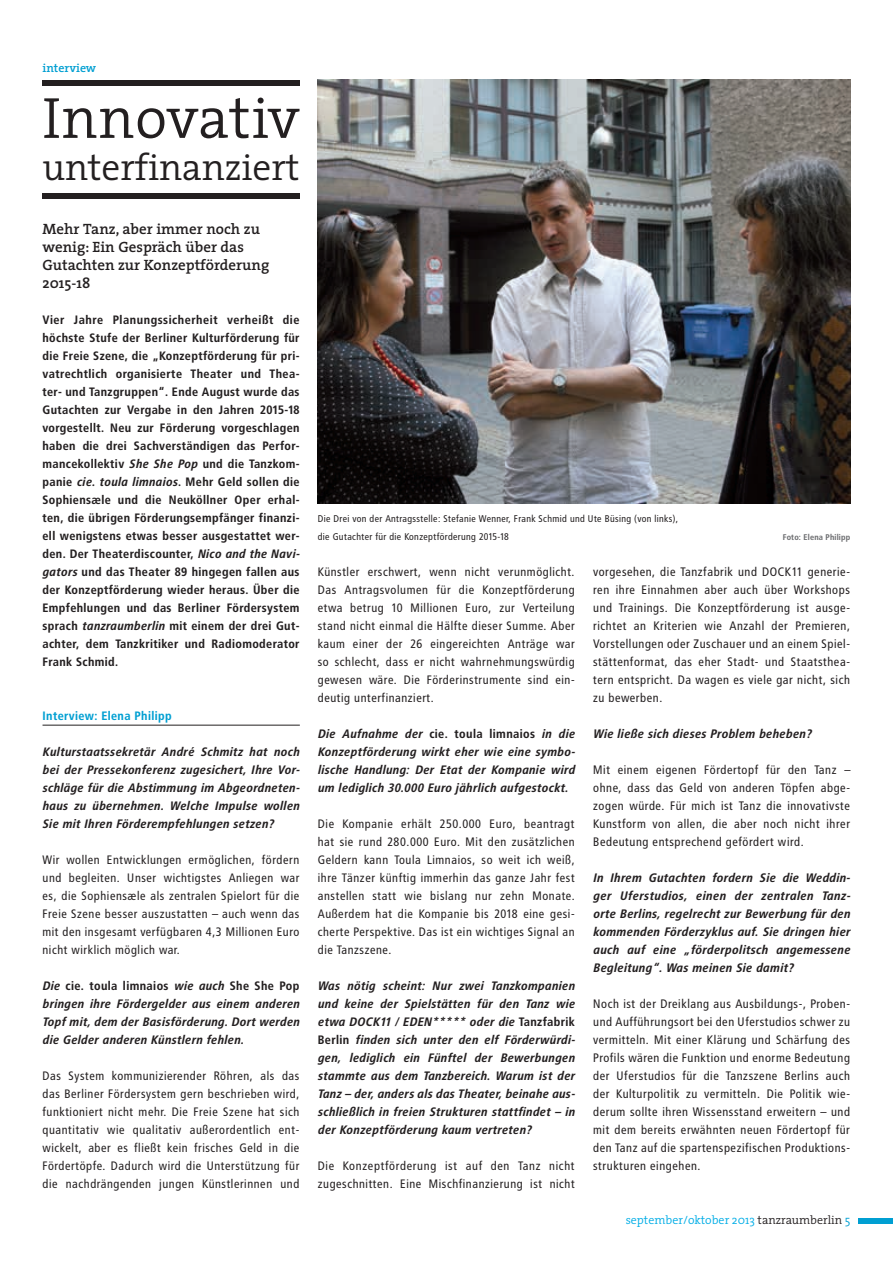
<style>
.page{position:relative;width:893px;height:1263px;background:#fff}
.page>*{position:absolute;margin:0;border:0;box-sizing:border-box;transform-origin:0 0}
.t1{font:300 58.5px "The Serif";letter-spacing:.005em;color:#231f20}
.t2{font:300 37.5px "The Serif";letter-spacing:-.005em;color:#231f20}
.t3{font:600 15px/18px "The Serif";color:#231f20}
.t4{font:12.3px/18px "Transit Print OT";letter-spacing:.01em;color:#231f20;text-align:justify}
.t5{font:12.3px/18px "Transit Print OT Bld Ita";letter-spacing:.01em;color:#231f20;text-align:justify}
.t6{font:12.15px/18px "Transit Print OT";letter-spacing:.01em;color:#231f20;text-align:justify}
.t7{font:12.15px/18px "Transit Print OT Bld";letter-spacing:.01em;color:#231f20;text-align:justify}
.t8{font:12.15px/18px "Transit Print OT Bld Ita";letter-spacing:.01em;color:#231f20;text-align:justify}
.t9{font:12.15px "Transit Print OT Bld";letter-spacing:.01em;color:#009fd2}
.t10{font:300 12px "The Serif";color:#00ade6}
.t11{font:600 12px "The Serif";color:#009fd2}
.t12{font:9.75px/18px "Transit Print OT";color:#231f20}
.t13{font:8.25px "Transit Print OT Bld";color:#6c6d70}
.s1{font-family:"Transit Print OT Bld Ita"}
.s2{font-family:"Transit Print OT Bld"}
.s3{color:#231f20}
.s4{color:#009fd2}
</style>
<div class="page">
<div style="left:858px;top:1218px;width:35px;height:6px;background:#009fd2"></div>
<hr style="left:43px;top:725px;width:257px;height:1px;background:#231f20">
<div style="left:43px;top:193px;width:257px;height:6px;background:#231f20"></div>
<div style="left:43px;top:80px;width:257px;height:6px;background:#231f20"></div>
<img style="left:318px;top:79px;width:532px;height:425px">
<p class="t11" style="left:43px;top:58px;width:55px">interview</p>
<h1 class="t1" style="left:43px;top:70px;width:259px">Innovativ</h1>
<h2 class="t2" style="left:43px;top:136px;width:259px">unterfinanziert</h2>
<p class="t3" style="left:43px;top:220px;width:228px">Mehr Tanz, aber immer noch zu wenig: Ein Gespräch über das<br>Gutachten zur Konzeptförderung<br>2015-18</p>
<p class="t7" style="left:43px;top:311px;width:259px">Vier Jahre Planungssicherheit verheißt die höchste Stufe der Berliner Kulturförderung für die Freie Szene, die „Konzeptförderung für pri&shy;vatrechtlich organisierte Theater und Thea&shy;ter- und Tanzgruppen“. Ende August wurde das Gutachten zur Vergabe in den Jahren 2015-18 vorgestellt. Neu zur Förderung vorgeschlagen haben die drei Sachverständigen das Perfor&shy;mancekollektiv <span class="s1">She She Pop</span> und die Tanzkom&shy;panie <span class="s1">cie. toula limnaios</span>. Mehr Geld sollen die Sophiensæle und die Neuköllner Oper erhal&shy;ten, die übrigen Förderungsempfänger finanzi&shy;ell wenigstens etwas besser ausgestattet wer&shy;den. Der Theaterdiscounter, <span class="s1">Nico and the Navi&shy;gators</span> und das Theater 89 hingegen fallen aus der Konzeptförderung wieder heraus. Über die Empfehlungen und das Berliner Fördersystem sprach <span class="s1">tanzraumberlin</span> mit einem der drei Gut&shy;achter, dem Tanzkritiker und Radiomoderator Frank Schmid.</p>
<p class="t9" style="left:43px;top:709px;width:131px">Interview: Elena Philipp</p>
<p class="t8" style="left:43px;top:743px;width:259px">Kulturstaatssekretär André Schmitz hat noch bei der Pressekonferenz zugesichert, Ihre Vor&shy;schläge für die Abstimmung im Abgeordneten&shy;haus zu übernehmen. Welche Impulse wollen Sie mit Ihren Förderempfehlungen setzen?</p>
<p class="t6" style="left:43px;top:851px;width:259px">Wir wollen Entwicklungen ermöglichen, fördern und begleiten. Unser wichtigstes Anliegen war es, die Sophiensæle als zentralen Spielort für die Freie Szene besser auszustatten – auch wenn das mit den insgesamt verfügbaren 4,3 Millionen Euro nicht wirklich möglich war.</p>
<p class="t7" style="left:43px;top:977px;width:259px"><span class="s1">Die</span> cie. toula limnaios <span class="s1">wie auch</span> She She Pop</p>
<p class="t8" style="left:43px;top:995px;width:259px">bringen ihre Fördergelder aus einem anderen Topf mit, dem der Basisförderung. Dort werden die Gelder anderen Künstlern fehlen.</p>
<p class="t6" style="left:43px;top:1067px;width:259px">Das System kommunizierender Röhren, als das das Berliner Fördersystem gern beschrieben wird, funktioniert nicht mehr. Die Freie Szene hat sich quantitativ wie qualitativ außerordentlich ent&shy;wickelt, aber es fließt kein frisches Geld in die Fördertöpfe. Dadurch wird die Unterstützung für die nachdrängenden jungen Künstlerinnen und</p>
<p class="t12" style="left:318px;top:510px;width:362px">Die Drei von der Antragsstelle: Stefanie Wenner, Frank Schmid und Ute Büsing (von links), die Gutachter für die Konzeptförderung 2015-18</p>
<p class="t13" style="left:783px;top:532px;width:69px">Foto: Elena Philipp</p>
<p class="t6" style="left:318px;top:563px;width:259px;text-align:left">Künstler erschwert, wenn nicht verunmöglicht.<br>Das Antragsvolumen für die Konzeptförderung etwa betrug 10 Millionen Euro, zur Verteilung stand nicht einmal die Hälfte dieser Summe. Aber kaum einer der 26 eingereichten Anträge war so schlecht, dass er nicht wahrnehmungswürdig gewesen wäre. Die Förderinstrumente sind ein&shy;deutig unterfinanziert.</p>
<p class="t8" style="left:318px;top:725px;width:259px">Die Aufnahme der <span class="s2">cie. toula limnaios</span> in die Konzeptförderung wirkt eher wie eine symbo&shy;lische Handlung: Der Etat der Kompanie wird um lediglich 30.000 Euro jährlich aufgestockt.</p>
<p class="t6" style="left:318px;top:815px;width:259px">Die Kompanie erhält 250.000 Euro, beantragt hat sie rund 280.000 Euro. Mit den zusätzlichen Geldern kann Toula Limnaios, so weit ich weiß, ihre Tänzer künftig immerhin das ganze Jahr fest anstellen statt wie bislang nur zehn Monate.<br>Außerdem hat die Kompanie bis 2018 eine gesi&shy;cherte Perspektive. Das ist ein wichtiges Signal an die Tanzszene.</p>
<p class="t8" style="left:318px;top:977px;width:259px">Was nötig scheint: Nur zwei Tanzkompanien und keine der Spielstätten für den Tanz wie etwa DOCK11 / EDEN***** oder die <span class="s2">Tanzfabrik Berlin</span> finden sich unter den elf Förderwürdi&shy;gen, lediglich ein Fünftel der Bewerbungen stammte aus dem Tanzbereich. Warum ist der Tanz – der, anders als das Theater, beinahe aus&shy;schließlich in freien Strukturen stattfindet – in der Konzeptförderung kaum vertreten?</p>
<p class="t6" style="left:318px;top:1157px;width:259px">Die Konzeptförderung ist auf den Tanz nicht zugeschnitten. Eine Mischfinanzierung ist nicht</p>
<p class="t4" style="left:593px;top:563px;width:259px">vorgesehen, die Tanzfabrik und DOCK11 generie&shy;ren ihre Einnahmen aber auch über Workshops und Trainings. Die Konzeptförderung ist ausge&shy;richtet an Kriterien wie Anzahl der Premieren, Vorstellungen oder Zuschauer und an einem Spiel&shy;stättenformat, das eher Stadt- und Staatsthea&shy;tern entspricht. Da wagen es viele gar nicht, sich zu bewerben.</p>
<p class="t5" style="left:593px;top:725px;width:220px">Wie ließe sich dieses Problem beheben?</p>
<p class="t4" style="left:593px;top:761px;width:259px">Mit einem eigenen Fördertopf für den Tanz – ohne, dass das Geld von anderen Töpfen abge&shy;zogen würde. Für mich ist Tanz die innovativste Kunstform von allen, die aber noch nicht ihrer Bedeutung entsprechend gefördert wird.</p>
<p class="t5" style="left:593px;top:869px;width:259px">In Ihrem Gutachten fordern Sie die Weddin&shy;ger Uferstudios, einen der zentralen Tanz&shy;orte Berlins, regelrecht zur Bewerbung für den kommenden Förderzyklus auf. Sie dringen hier auch auf eine „förderpolitsch angemessene Begleitung“. Was meinen Sie damit?</p>
<p class="t4" style="left:593px;top:995px;width:259px">Noch ist der Dreiklang aus Ausbildungs-, Proben&shy;und Aufführungsort bei den Uferstudios schwer zu vermitteln. Mit einer Klärung und Schärfung des Profils wären die Funktion und enorme Bedeutung der Uferstudios für die Tanzszene Berlins auch der Kulturpolitik zu vermitteln. Die Politik wie&shy;derum sollte ihren Wissensstand erweitern – und mit dem bereits erwähnten neuen Fördertopf für den Tanz auf die spartenspezifischen Produktions&shy;strukturen eingehen.</p>
<p class="t10" style="left:626px;top:1210px;width:226px">september/oktober 2013 <span class="s3">tanzraumberlin</span> <span class="s4">5</span></p>
</div>
